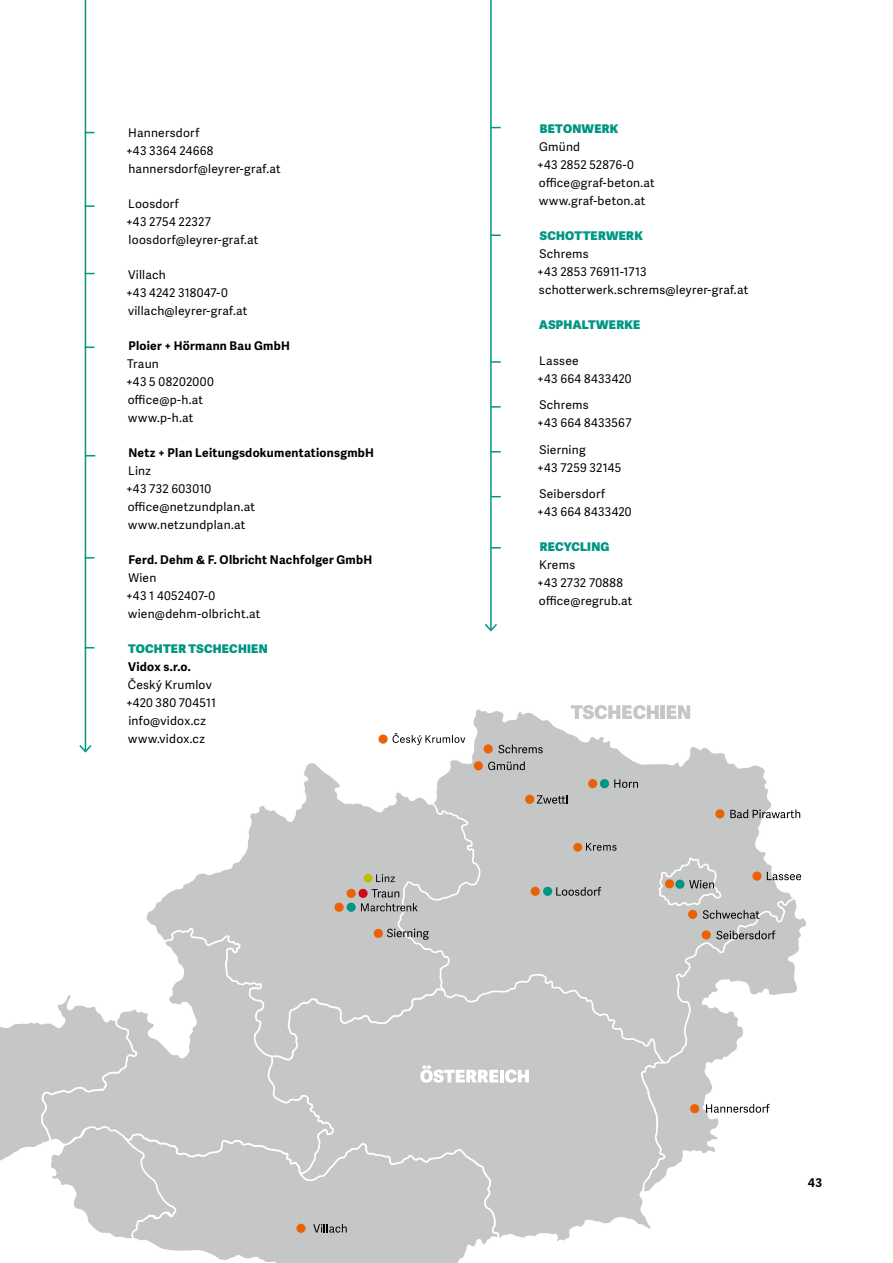
<style>
.page{position:relative;width:893px;height:1263px;background:#fff}
.page>*{position:absolute;margin:0;border:0;box-sizing:border-box;transform-origin:0 0}
.t1{font:12px/18px "Adelle Sans";letter-spacing:.02em;color:#000}
.t2{font:700 12px "Adelle Sans";letter-spacing:.02em;color:#000}
.t3{font:800 12px "Adelle Sans";letter-spacing:.025em;color:#009683}
</style>
<div class="page">
<svg style="left:86px;top:557px;width:8px;height:2px"></svg>
<svg style="left:86px;top:205px;width:8px;height:2px"></svg>
<svg style="left:492px;top:547px;width:9px;height:2px"></svg>
<svg style="left:492px;top:361px;width:9px;height:2px"></svg>
<svg style="left:492px;top:234px;width:9px;height:2px"></svg>
<svg style="left:492px;top:406px;width:9px;height:2px"></svg>
<hr style="left:490px;top:0;width:2px;height:630px;background:#009683">
<svg style="left:484px;top:622px;width:13px;height:10px"></svg>
<hr style="left:85px;top:0;width:1px;height:751px;background:#009683">
<svg style="left:79px;top:743px;width:13px;height:10px"></svg>
<svg style="left:417px;top:708px;width:377px;height:265px;fill:#c5c6c6"></svg>
<svg style="left:140px;top:1176px;width:345px;height:87px;background:#cccdcd"></svg>
<div style="left:267px;top:973px;width:384px;height:270px;background:#c5c6c6"></div>
<div style="left:177px;top:1060px;width:157px;height:116px;background:#c5c6c6"></div>
<svg style="left:0;top:995px;width:177px;height:245px"></svg>
<svg style="left:641px;top:896px;width:166px;height:298px"></svg>
<svg style="left:146px;top:761px;width:336px;height:299px"></svg>
<div style="left:474px;top:761px;width:9px;height:9px;background:#eb6104;border-radius:50%"></div>
<div style="left:525px;top:795px;width:9px;height:9px;background:#eb6104;border-radius:50%"></div>
<div style="left:600px;top:779px;width:9px;height:9px;background:#009683;border-radius:50%"></div>
<div style="left:358px;top:889px;width:10px;height:9px;background:#cb0b1e;border-radius:50%"></div>
<div style="left:543px;top:887px;width:9px;height:9px;background:#009683;border-radius:50%"></div>
<div style="left:347px;top:903px;width:9px;height:9px;background:#009683;border-radius:50%"></div>
<div style="left:690px;top:1104px;width:9px;height:9px;background:#eb6104;border-radius:50%"></div>
<div style="left:715px;top:809px;width:9px;height:9px;background:#eb6104;border-radius:50%"></div>
<svg style="left:378px;top:734px;width:10px;height:10px"></svg>
<div style="left:296px;top:1224px;width:10px;height:9px;background:#eb6104;border-radius:50%"></div>
<div style="left:752px;top:871px;width:9px;height:10px;background:#eb6104;border-radius:50%"></div>
<div style="left:374px;top:929px;width:9px;height:9px;background:#eb6104;border-radius:50%"></div>
<div style="left:702px;top:930px;width:9px;height:9px;background:#eb6104;border-radius:50%"></div>
<div style="left:484px;top:744px;width:9px;height:9px;background:#eb6104;border-radius:50%"></div>
<div style="left:588px;top:779px;width:9px;height:9px;background:#eb6104;border-radius:50%"></div>
<div style="left:531px;top:887px;width:9px;height:9px;background:#eb6104;border-radius:50%"></div>
<div style="left:347px;top:889px;width:9px;height:9px;background:#eb6104;border-radius:50%"></div>
<div style="left:334px;top:903px;width:10px;height:9px;background:#eb6104;border-radius:50%"></div>
<svg style="left:420px;top:1065px;width:78px;height:18px"></svg>
<hr style="left:500px;top:1070px;width:4px;height:12px;background:#fff">
<svg style="left:505px;top:1069px;width:24px;height:14px"></svg>
<svg style="left:571px;top:705px;width:88px;height:14px"></svg>
<hr style="left:661px;top:705px;width:4px;height:14px;background:#c5c6c6">
<svg style="left:667px;top:705px;width:23px;height:14px"></svg>
<svg style="left:730px;top:809px;width:70px;height:9px"></svg>
<svg style="left:767px;top:872px;width:34px;height:8px"></svg>
<svg style="left:716px;top:930px;width:59px;height:9px"></svg>
<svg style="left:313px;top:1224px;width:34px;height:8px"></svg>
<svg style="left:706px;top:1104px;width:64px;height:9px"></svg>
<svg style="left:387px;top:929px;width:42px;height:11px"></svg>
<svg style="left:372px;top:889px;width:27px;height:8px"></svg>
<svg style="left:556px;top:887px;width:45px;height:9px"></svg>
<svg style="left:488px;top:761px;width:37px;height:9px"></svg>
<svg style="left:614px;top:779px;width:24px;height:9px"></svg>
<svg style="left:498px;top:744px;width:45px;height:9px"></svg>
<svg style="left:537px;top:795px;width:31px;height:9px"></svg>
<svg style="left:657px;top:857px;width:103px;height:62px;background:#c0bebb"></svg>
<svg style="left:392px;top:733px;width:73px;height:12px"></svg>
<div style="left:573px;top:843px;width:9px;height:9px;background:#eb6104;border-radius:50%"></div>
<div style="left:364px;top:874px;width:8px;height:8px;background:#b8c300;border-radius:50%"></div>
<svg style="left:586px;top:843px;width:31px;height:8px"></svg>
<svg style="left:376px;top:874px;width:19px;height:8px"></svg>
<svg style="left:361px;top:903px;width:57px;height:8px"></svg>
<p class="t1" style="left:126px;top:125px;width:156px">Hannersdorf<br>+43 3364 24668 hannersdorf@leyrer-graf.at</p>
<p class="t1" style="left:126px;top:196px;width:134px">Loosdorf<br>+43 2754 22327 loosdorf@leyrer-graf.at</p>
<p class="t1" style="left:126px;top:267px;width:123px">Villach<br>+43 4242 318047-0 villach@leyrer-graf.at</p>
<p class="t2" style="left:128px;top:339px;width:163px">Ploier + Hörmann Bau GmbH</p>
<p class="t1" style="left:126px;top:356px;width:89px">Traun<br>+43 5 08202000 office@p-h.at www.p-h.at</p>
<p class="t2" style="left:128px;top:446px;width:247px">Netz + Plan LeitungsdokumentationsgmbH</p>
<p class="t1" style="left:126px;top:463px;width:130px">Linz<br>+43 732 603010 office@netzundplan.at www.netzundplan.at</p>
<p class="t2" style="left:128px;top:553px;width:245px">Ferd. Dehm &amp; F. Olbricht Nachfolger GmbH</p>
<p class="t1" style="left:126px;top:570px;width:136px">Wien<br>+43 1 4052407-0 wien@dehm-olbricht.at</p>
<p class="t3" style="left:128px;top:641px;width:141px">TOCHTER TSCHECHIEN</p>
<p class="t2" style="left:128px;top:660px;width:64px">Vidox s.r.o.</p>
<p class="t1" style="left:126px;top:677px;width:91px">Český Krumlov +420 380 704511 info@vidox.cz www.vidox.cz</p>
<p class="t3" style="left:540px;top:121px;width:80px">BETONWERK</p>
<p class="t1" style="left:537px;top:138px;width:119px">Gmünd<br>+43 2852 52876-0 office@graf-beton.at www.graf-beton.at</p>
<p class="t3" style="left:540px;top:228px;width:104px">SCHOTTERWERK</p>
<p class="t1" style="left:537px;top:245px;width:213px">Schrems<br>+43 2853 76911-1713 schotterwerk.schrems@leyrer-graf.at</p>
<p class="t3" style="left:539px;top:317px;width:103px">ASPHALTWERKE</p>
<p class="t1" style="left:537px;top:352px;width:96px">Lassee<br>+43 664 8433420</p>
<p class="t1" style="left:537px;top:396px;width:96px">Schrems<br>+43 664 8433567</p>
<p class="t1" style="left:537px;top:441px;width:86px">Sierning<br>+43 7259 32145</p>
<p class="t1" style="left:537px;top:485px;width:96px">Seibersdorf<br>+43 664 8433420</p>
<p class="t3" style="left:540px;top:539px;width:71px">RECYCLING</p>
<p class="t1" style="left:537px;top:556px;width:97px">Krems<br>+43 2732 70888 office@regrub.at</p>
<p class="t2" style="left:808px;top:1175px;width:16px">43</p>
</div>
